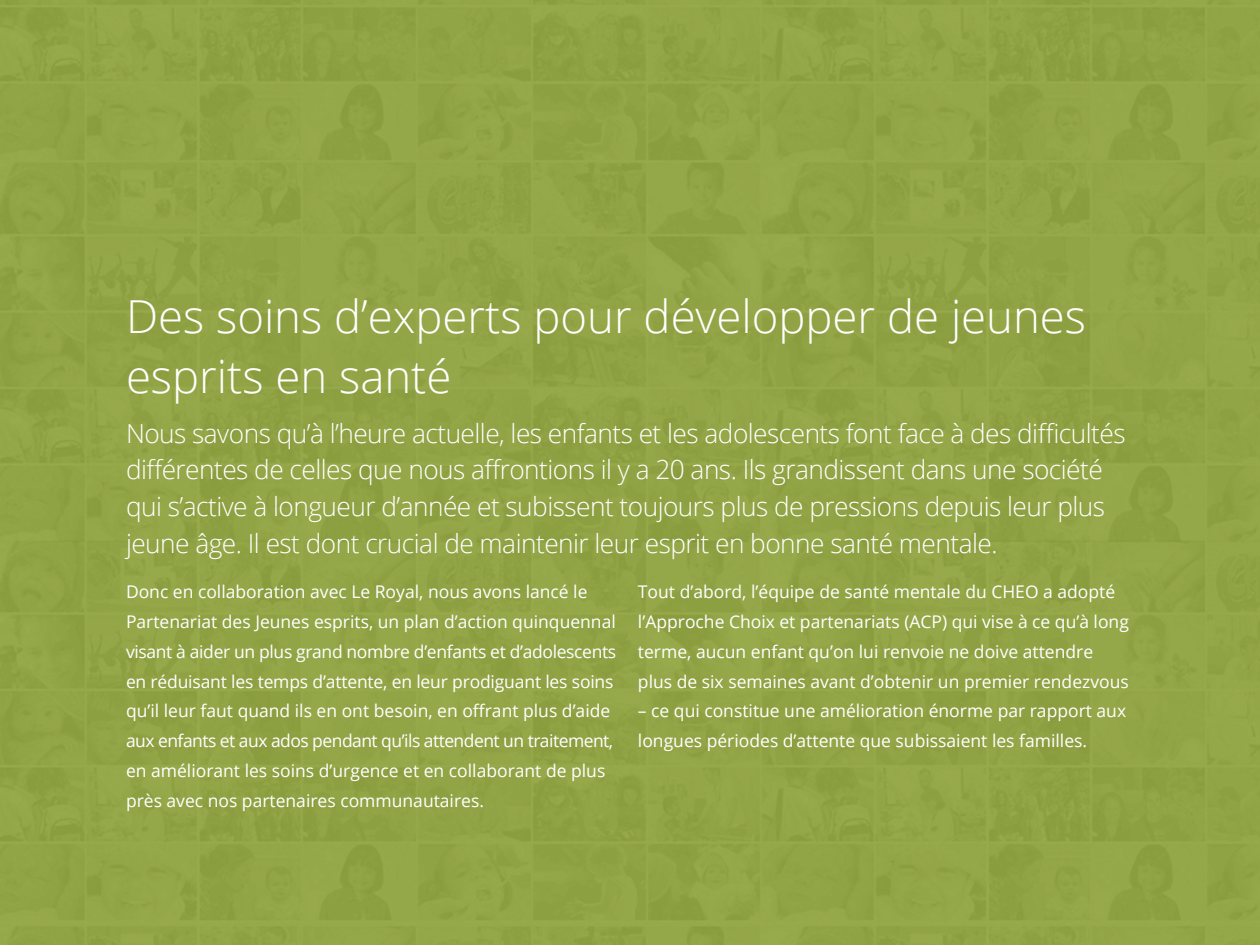
<style>
.page{position:relative;width:1260px;height:945px;background:#92a446}
.page>*{position:absolute;margin:0;border:0;box-sizing:border-box;transform-origin:0 0}
.t1{font:300 45.5px "Open Sans";color:#fff}
.intro_para_span{font:300 26.25px/36.8px "Open Sans";letter-spacing:-.02em;color:#fff}
.t2{font:17.5px/29.8px "Open Sans";color:#fff}
</style>
<div class="page">
<p class="t1" style="left:126px;top:286px;width:962px">Des soins d’experts pour développer de jeunes</p>
<p class="t1" style="left:126px;top:345px;width:327px">esprits en santé</p>
<p class="intro_para_span" style="left:126px;top:414px;width:1001px">Nous savons qu’à l’heure actuelle, les enfants et les adolescents font face à des difficultés différentes de celles que nous affrontions il y a 20 ans. Ils grandissent dans une société qui s’active à longueur d’année et subissent toujours plus de pressions depuis leur plus jeune âge. Il est dont crucial de maintenir leur esprit en bonne santé mentale.</p>
<p class="t2" style="left:126px;top:577px;width:492px">Donc en collaboration avec Le Royal, nous avons lancé le Partenariat des Jeunes esprits, un plan d’action quinquennal visant à aider un plus grand nombre d’enfants et d’adolescents en réduisant les temps d’attente, en leur prodiguant les soins qu’il leur faut quand ils en ont besoin, en offrant plus d’aide aux enfants et aux ados pendant qu’ils attendent un traitement, en améliorant les soins d’urgence et en collaborant de plus près avec nos partenaires communautaires.</p>
<p class="t2" style="left:638px;top:577px;width:492px">Tout d’abord, l’équipe de santé mentale du CHEO a adopté l’Approche Choix et partenariats (ACP) qui vise à ce qu’à long terme, aucun enfant qu’on lui renvoie ne doive attendre plus de six semaines avant d’obtenir un premier rendezvous</p>
<p class="t2" style="left:638px;top:696px;width:490px">– ce qui constitue une amélioration énorme par rapport aux longues périodes d’attente que subissaient les familles.</p>
</div>
